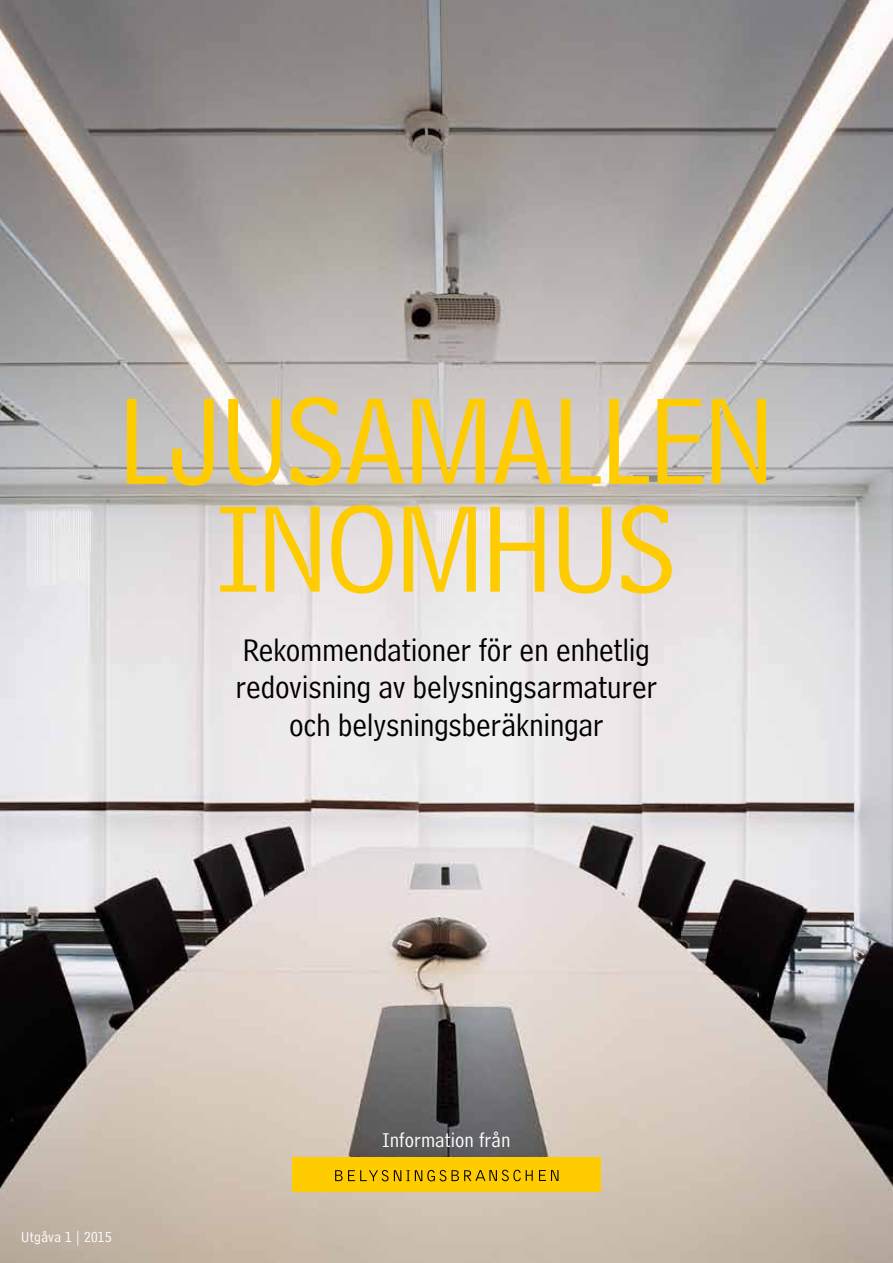
<style>
.page{position:relative;width:893px;height:1263px;background:#fff}
.page>*{position:absolute;margin:0;border:0;box-sizing:border-box;transform-origin:0 0}
.t1{font:129.75px/108px "Bell Centennial Address";letter-spacing:-.025em;color:#fecc00;text-align:center}
.t2{font:33px/37.5px "Bell Centennial Address";letter-spacing:-.01em;color:#000;text-align:center}
.t3{font:21px "Bell Centennial Address";letter-spacing:.005em;color:#fff}
.t4{font:15px "Bell Centennial Address";letter-spacing:.025em;color:#fff}
</style>
<div class="page">
<img style="left:0;top:0;width:893px;height:1263px">
<div style="left:292px;top:1157px;width:309px;height:35px;background:#fecc00"></div>
<svg style="left:335px;top:1170px;width:111px;height:11px"></svg>
<svg style="left:452px;top:1170px;width:81px;height:11px"></svg>
<svg style="left:539px;top:1170px;width:19px;height:11px"></svg>
<h1 class="t1" style="left:118px;top:387px;width:659px">LJUSAMALLEN<br>INOMHUS</h1>
<p class="t2" style="left:236px;top:631px;width:423px">Rekommendationer för en enhetlig redovisning av belysningsarmaturer och belysningsberäkningar</p>
<p class="t4" style="left:21px;top:1228px;width:92px">Utgåva 1 | 2015</p>
<p class="t3" style="left:383px;top:1128px;width:129px">Information från</p>
</div>
